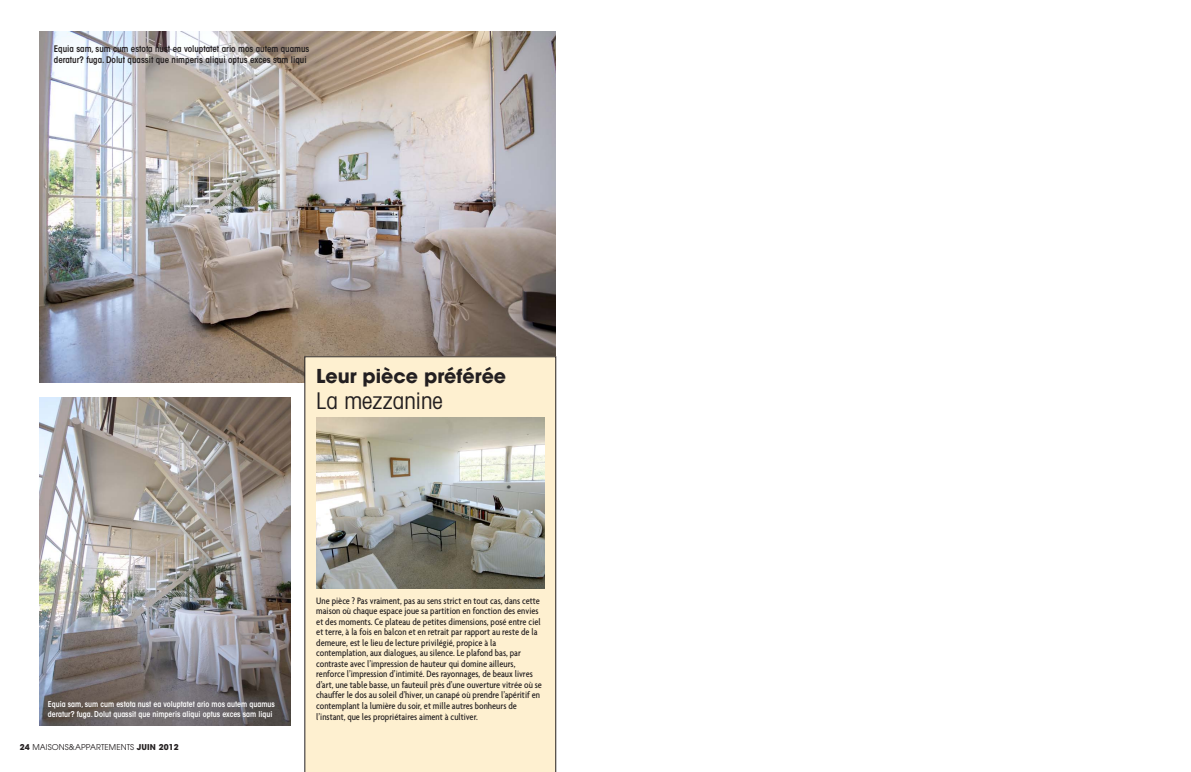
<style>
.page{position:relative;width:1191px;height:772px;background:#fff}
.page>*{position:absolute;margin:0;border:0;box-sizing:border-box;transform-origin:0 0}
.t1{font:condensed 23px "Avant Garde";color:#231f20}
.t2{font:700 19px "Avant Garde";color:#231f20}
.t3{font:500 condensed 10px/10.5px "Agenda";color:#231f20}
.t4{font:600 condensed 9px/11px "ITC Avant Garde Std";color:#231f20}
.t5{font:600 condensed 8px/10px "ITC Avant Garde Std";color:#fff}
.t6{font:8px "Avant Garde";letter-spacing:.01em;color:#231f20}
.s1{font-weight:700}
</style>
<div class="page">
<img style="left:40px;top:31px;width:516px;height:351px">
<div style="left:305px;top:356px;width:251px;height:415px;background:#fef0d0"></div>
<img style="left:40px;top:397px;width:251px;height:327px">
<img style="left:316px;top:417px;width:228px;height:171px">
<p class="t4" style="left:54px;top:43px;width:257px">Equia sam, sum cum estota nust ea voluptatet ario mos autem quamus deratur? fuga. Dolut quassit que nimperis aliqui optus exces sam liqui</p>
<h2 class="t2" style="left:316px;top:363px;width:191px">Leur pièce préférée</h2>
<h1 class="t1" style="left:316px;top:386px;width:128px">La mezzanine</h1>
<p class="t5" style="left:48px;top:699px;width:229px">Equia sam, sum cum estota nust ea voluptatet ario mos autem quamus deratur? fuga. Dolut quassit que nimperis aliqui optus exces sam liqui</p>
<p class="t6" style="left:20px;top:741px;width:160px"><span class="s1">24</span> mAISONS&amp;APPARTEMENTS <span class="s1">juin 2012</span></p>
<p class="t3" style="left:316px;top:594px;width:227px">Une pièce ? Pas vraiment, pas au sens strict en tout cas, dans cette maison où chaque espace joue sa partition en fonction des envies et des moments. Ce plateau de petites dimensions, posé entre ciel et terre, à la fois en balcon et en retrait par rapport au reste de la demeure, est le lieu de lecture privilégié, propice à la contemplation, aux dialogues, au silence. Le plafond bas, par contraste avec l’impression de hauteur qui domine ailleurs, renforce l’impression d’intimité. Des rayonnages, de beaux livres d’art, une table basse, un fauteuil près d’une ouverture vitrée où se chauffer le dos au soleil d’hiver, un canapé où prendre l’apéritif en contemplant la lumière du soir, et mille autres bonheurs de l’instant, que les propriétaires aiment à cultiver.</p>
</div>
